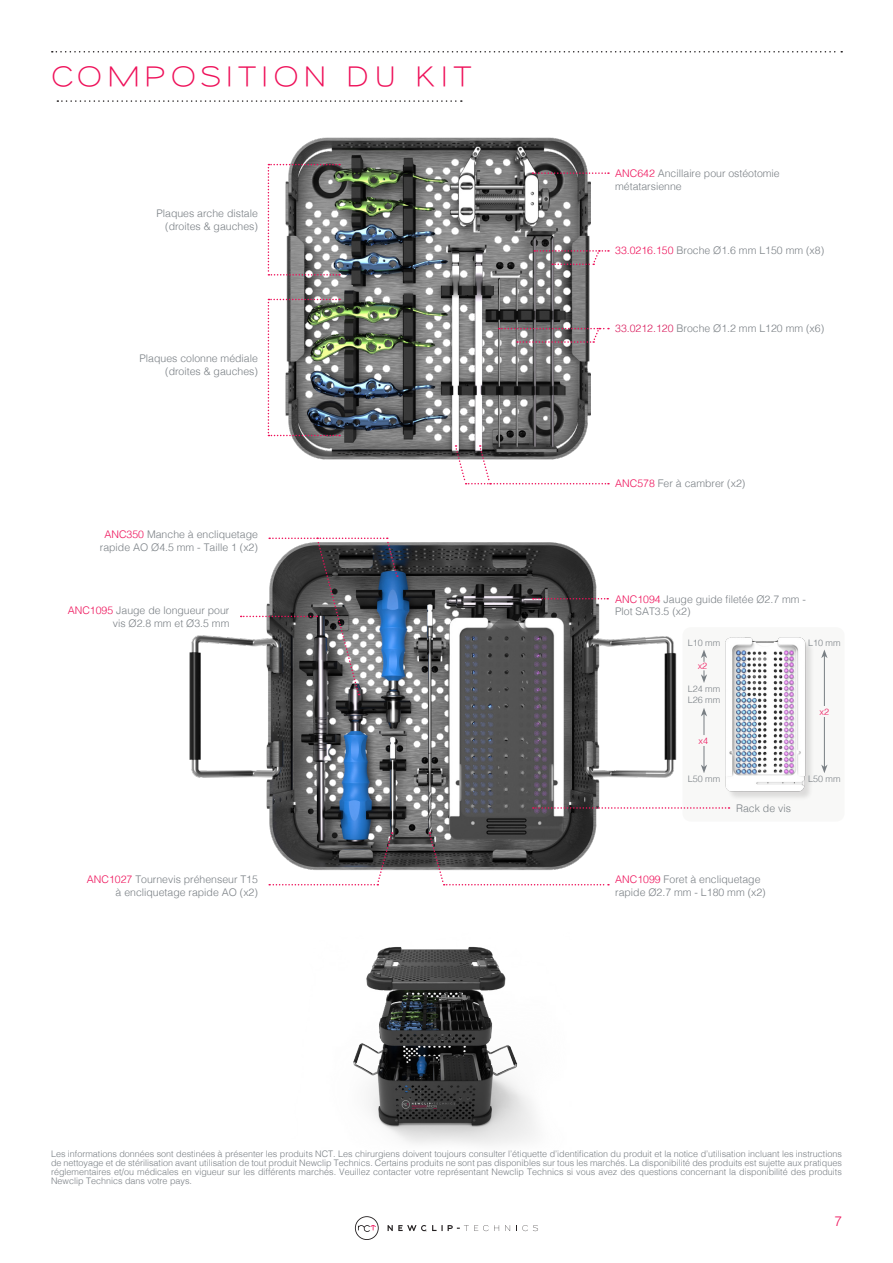
<style>
.page{position:relative;width:893px;height:1263px;background:#fff}
.page>*{position:absolute;margin:0;border:0;box-sizing:border-box;transform-origin:0 0}
.t1{font:600 27px "Sansumi";letter-spacing:.145em;color:#ee1059}
.t2{font:300 13.5px "Helvetica";color:#ee1059}
.t3{font:300 10.5px/12.6px "Helvetica";color:#797f84}
.t4{font:300 9px/9px "Helvetica";color:#797f84;text-align:justify}
.t5{font:300 9px "Helvetica";color:#ee1059}
.s1{color:#ee1059}
.s2{color:#d91a5b}
</style>
<div class="page">
<svg style="left:52px;top:51px;width:790px;height:2px"></svg>
<svg style="left:355px;top:1216px;width:24px;height:24px"></svg>
<svg style="left:505px;top:1225px;width:5px;height:6px"></svg>
<svg style="left:516px;top:1225px;width:22px;height:6px"></svg>
<svg style="left:388px;top:1225px;width:111px;height:6px"></svg>
<div style="left:682px;top:627px;width:162px;height:194px;background:#f8f8f7;border-radius:8px"></div>
<svg style="left:57px;top:100px;width:405px;height:2px"></svg>
<img style="left:189px;top:542px;width:488px;height:344px">
<img style="left:274px;top:137px;width:316px;height:323px">
<svg style="left:268px;top:164px;width:72px;height:112px"></svg>
<img style="left:268px;top:299px;width:72px;height:137px">
<svg style="left:269px;top:832px;width:124px;height:53px"></svg>
<svg style="left:428px;top:832px;width:181px;height:53px"></svg>
<svg style="left:454px;top:445px;width:155px;height:39px"></svg>
<svg style="left:532px;top:172px;width:77px;height:2px"></svg>
<svg style="left:534px;top:250px;width:75px;height:15px"></svg>
<svg style="left:499px;top:328px;width:110px;height:15px"></svg>
<svg style="left:533px;top:598px;width:75px;height:1px"></svg>
<svg style="left:533px;top:807px;width:196px;height:2px"></svg>
<svg style="left:241px;top:537px;width:157px;height:158px"></svg>
<img style="left:353px;top:946px;width:182px;height:199px">
<div style="left:727px;top:639px;width:88px;height:162px;background:#f3f3f2"></div>
<img style="left:725px;top:637px;width:85px;height:160px">
<hr style="left:824px;top:656px;width:1px;height:111px;background:#797f84">
<svg style="left:821px;top:649px;width:6px;height:9px"></svg>
<svg style="left:821px;top:765px;width:6px;height:8px"></svg>
<svg style="left:701px;top:650px;width:6px;height:33px"></svg>
<hr style="left:704px;top:714px;width:1px;height:53px;background:#797f84">
<svg style="left:701px;top:708px;width:6px;height:8px"></svg>
<svg style="left:701px;top:765px;width:6px;height:8px"></svg>
<div style="left:690px;top:662px;width:27px;height:8px;background:#f8f8f7;border-radius:4px"></div>
<div style="left:690px;top:735px;width:27px;height:11px;background:#f8f8f7;border-radius:5px"></div>
<div style="left:819px;top:706px;width:11px;height:11px;background:#f8f8f7"></div>
<p class="t1" style="left:51px;top:62px;width:422px">COMPOSITION DU KIT</p>
<p class="t3" style="left:156px;top:206px;width:103px">Plaques arche distale</p>
<p class="t3" style="left:165px;top:219px;width:94px">(droites &amp; gauches)</p>
<p class="t3" style="left:139px;top:352px;width:120px">Plaques colonne médiale</p>
<p class="t3" style="left:165px;top:364px;width:94px">(droites &amp; gauches)</p>
<p class="t3" style="left:100px;top:527px;width:160px;text-align:center"><span class="s1">ANC350</span> Manche à encliquetage rapide AO Ø4.5 mm - Taille 1 (x2)</p>
<p class="t3" style="left:68px;top:603px;width:163px;text-align:right"><span class="s1">ANC1095</span> Jauge de longueur pour vis Ø2.8 mm et Ø3.5 mm</p>
<p class="t3" style="left:615px;top:166px;width:166px"><span class="s1">ANC642</span> Ancillaire pour ostéotomie métatarsienne</p>
<p class="t3" style="left:615px;top:243px;width:210px"><span class="s1">33.0216.150</span> Broche Ø1.6 mm L150 mm (x8)</p>
<p class="t3" style="left:615px;top:322px;width:210px"><span class="s2">33.0212.120</span> Broche Ø1.2 mm L120 mm (x6)</p>
<p class="t3" style="left:615px;top:477px;width:132px"><span class="s1">ANC578</span> Fer à cambrer (x2)</p>
<p class="t3" style="left:615px;top:592px;width:192px"><span class="s1">ANC1094</span> Jauge guide filetée Ø2.7 mm -<br>Plot SAT3.5 (x2)</p>
<p class="t4" style="left:688px;top:637px;width:34px">L10 mm</p>
<p class="t4" style="left:808px;top:637px;width:34px">L10 mm</p>
<p class="t5" style="left:698px;top:658px;width:11px">x2</p>
<p class="t4" style="left:688px;top:684px;width:34px">L24 mm</p>
<p class="t4" style="left:688px;top:695px;width:34px">L26 mm</p>
<p class="t5" style="left:698px;top:733px;width:11px">x4</p>
<p class="t5" style="left:820px;top:704px;width:11px">x2</p>
<p class="t4" style="left:688px;top:774px;width:34px">L50 mm</p>
<p class="t4" style="left:808px;top:774px;width:34px">L50 mm</p>
<p class="t3" style="left:736px;top:801px;width:56px">Rack de vis</p>
<p class="t3" style="left:87px;top:872px;width:172px;text-align:right"><span class="s1">ANC1027</span> Tournevis préhenseur T15 à encliquetage rapide AO (x2)</p>
<p class="t3" style="left:615px;top:872px;width:152px"><span class="s1">ANC1099</span> Foret à encliquetage rapide Ø2.7 mm - L180 mm (x2)</p>
<p class="t4" style="left:51px;top:1148px;width:792px">Les informations données sont destinées à présenter les produits NCT. Les chirurgiens doivent toujours consulter l’étiquette d’identification du produit et la notice d’utilisation incluant les instructions de nettoyage et de stérilisation avant utilisation de tout produit Newclip Technics. Certains produits ne sont pas disponibles sur tous les marchés. La disponibilité des produits est sujette aux pratiques réglementaires et/ou médicales en vigueur sur les différents marchés. Veuillez contacter votre représentant Newclip Technics si vous avez des questions concernant la disponibilité des produits Newclip Technics dans votre pays.</p>
<h2 class="t2" style="left:834px;top:1209px;width:9px">7</h2>
</div>
